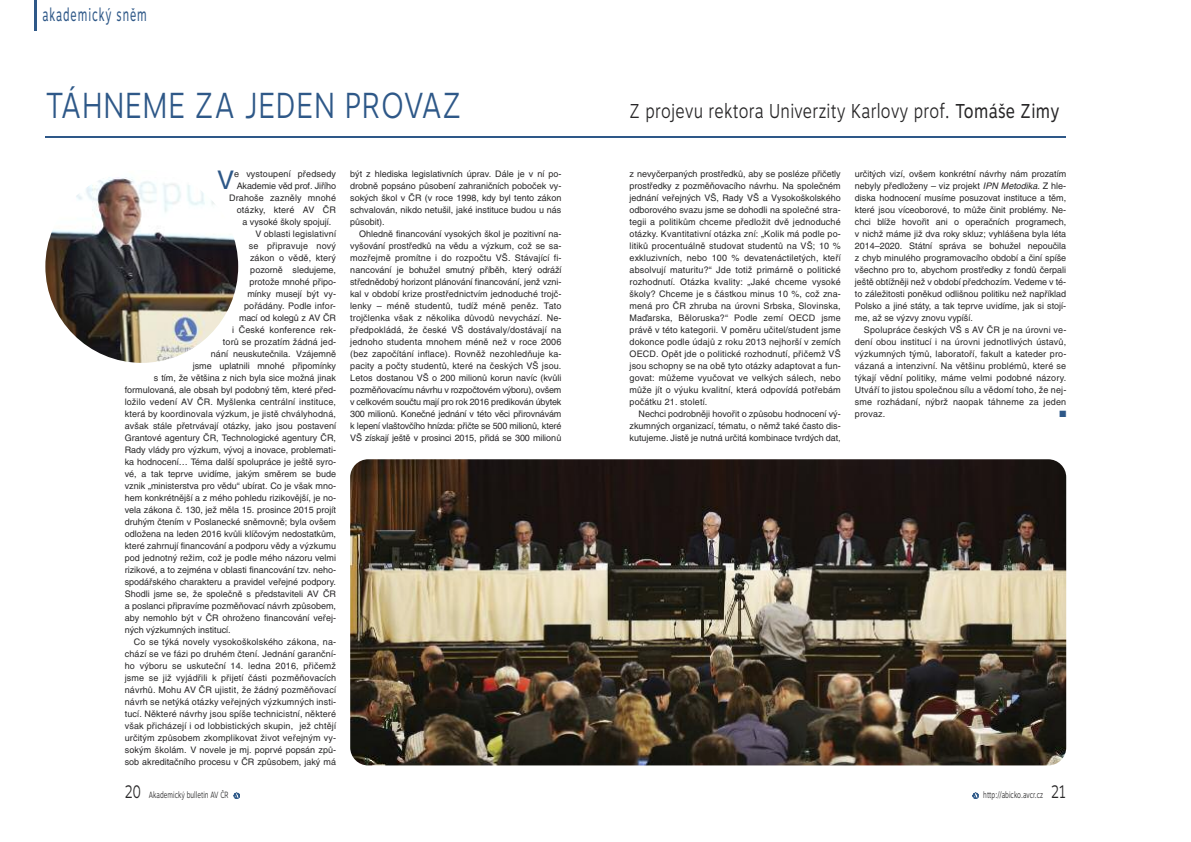
<style>
.page{position:relative;width:1191px;height:842px;background:#fff}
.page>*{position:absolute;margin:0;border:0;box-sizing:border-box;transform-origin:0 0}
.t1{font:300 36px "Motiva Sans";letter-spacing:.03em;color:#2e5888;scale:.8 1}
.t2{font:25.7px "Helvetica CE";color:#2e5888}
.t3{font:300 20px "Motiva Sans";letter-spacing:.02em;color:#272627;scale:.8 1}
.t4{font:18px "Motiva Sans";letter-spacing:.085em;color:#2e5888;scale:.6 1}
.t5{font:9px/12px "Helvetica CE";color:#272627;text-align:justify}
.t6{font:9px "Motiva Sans Light OTF";color:#272627;scale:.7 1}
.t7{font:9px "Helvetica CE";letter-spacing:-.02em;color:#272627}
.t8{font:9px "Zapf Dingbats ITC";color:#2e5888}
.s1{font-size:18px}
.s2{font-weight:400}
.s3{font-style:italic}
</style>
<div class="page">
<svg style="left:972px;top:792px;width:6px;height:7px"></svg>
<hr style="left:34px;top:0;width:3px;height:31px;background:#2e5888">
<svg style="left:233px;top:792px;width:7px;height:7px"></svg>
<hr style="left:45px;top:136px;width:1021px;height:1px;background:#2e5888">
<img style="left:45px;top:170px;width:193px;height:193px;border-radius:50%">
<img style="left:350px;top:459px;width:716px;height:306px;border-radius:18px">
<h3 class="t4" style="left:43px;top:8px;width:175px">akademický sněm</h3>
<h1 class="t1" style="left:45px;top:91px;width:521px">TÁHNEME ZA jEDEN PROVAZ</h1>
<h2 class="t2" style="left:217px;top:170px;width:19px">V</h2>
<p class="t5" style="left:234px;top:168px;width:103px">e vystoupení předsedy</p>
<p class="t5" style="left:237px;top:180px;width:101px">Akademie věd prof. Jiřího</p>
<p class="t5" style="left:229px;top:192px;width:108px">Drahoše zazněly mnohé</p>
<p class="t5" style="left:237px;top:204px;width:101px">otázky, které AV ČR</p>
<p class="t5" style="left:242px;top:216px;width:90px">a vysoké školy spojují.</p>
<p class="t5" style="left:255px;top:228px;width:82px">V oblasti legislativní</p>
<p class="t5" style="left:249px;top:240px;width:89px">se připravuje nový</p>
<p class="t5" style="left:250px;top:252px;width:87px">zákon o vědě, který</p>
<p class="t5" style="left:250px;top:264px;width:87px">pozorně sledujeme,</p>
<p class="t5" style="left:249px;top:276px;width:88px">protože mnohé připo-</p>
<p class="t5" style="left:247px;top:288px;width:90px">mínky musejí být vy-</p>
<p class="t5" style="left:244px;top:300px;width:93px">pořádány. Podle infor-</p>
<p class="t7" style="left:239px;top:314px;width:98px">mací od kolegů z AV ČR</p>
<p class="t5" style="left:232px;top:324px;width:105px">i České konference rek-</p>
<p class="t5" style="left:223px;top:336px;width:115px">torů se prozatím žádná jed-</p>
<p class="t5" style="left:211px;top:348px;width:127px">nání neuskutečnila. Vzájemně</p>
<p class="t5" style="left:193px;top:360px;width:145px">jsme uplatnili mnohé připomínky</p>
<p class="t5" style="left:154px;top:372px;width:183px">s tím, že většina z nich byla sice možná jinak</p>
<p class="t5" style="left:125px;top:384px;width:213px">formulovaná, ale obsah byl podobný těm, které před-</p>
<p class="t5" style="left:125px;top:396px;width:213px">ložilo vedení AV ČR. Myšlenka centrální instituce,</p>
<p class="t5" style="left:125px;top:408px;width:213px">která by koordinovala výzkum, je jistě chvályhodná,</p>
<p class="t5" style="left:125px;top:420px;width:213px">avšak stále přetrvávají otázky, jako jsou postavení</p>
<p class="t5" style="left:125px;top:432px;width:213px">Grantové agentury ČR, Technologické agentury ČR,</p>
<p class="t5" style="left:125px;top:444px;width:213px">Rady vlády pro výzkum, vývoj a inovace, problemati-</p>
<p class="t5" style="left:125px;top:456px;width:213px">ka hodnocení… Téma další spolupráce je ještě syro-</p>
<p class="t5" style="left:125px;top:468px;width:213px">vé, a tak teprve uvidíme, jakým směrem se bude</p>
<p class="t5" style="left:125px;top:480px;width:213px">vznik „ministerstva pro vědu“ ubírat. Co je však mno-</p>
<p class="t5" style="left:125px;top:492px;width:213px">hem konkrétnější a z mého pohledu rizikovější, je no-</p>
<p class="t5" style="left:125px;top:504px;width:213px">vela zákona č. 130, jež měla 15. prosince 2015 projít</p>
<p class="t5" style="left:125px;top:516px;width:213px">druhým čtením v Poslanecké sněmovně; byla ovšem</p>
<p class="t5" style="left:125px;top:528px;width:213px">odložena na leden 2016 kvůli klíčovým nedostatkům,</p>
<p class="t5" style="left:125px;top:540px;width:213px">které zahrnují financování a podporu vědy a výzkumu</p>
<p class="t5" style="left:125px;top:552px;width:213px">pod jednotný režim, což je podle mého názoru velmi</p>
<p class="t5" style="left:125px;top:564px;width:213px">rizikové, a to zejména v oblasti financování tzv. neho-</p>
<p class="t5" style="left:125px;top:576px;width:213px">spodářského charakteru a pravidel veřejné podpory.</p>
<p class="t5" style="left:125px;top:588px;width:213px">Shodli jsme se, že společně s představiteli AV ČR</p>
<p class="t5" style="left:125px;top:600px;width:213px">a poslanci připravíme pozměňovací návrh způsobem,</p>
<p class="t5" style="left:125px;top:612px;width:213px">aby nemohlo být v ČR ohroženo financování veřej-</p>
<p class="t5" style="left:125px;top:624px;width:107px">ných výzkumných institucí.</p>
<p class="t5" style="left:134px;top:636px;width:204px">Co se týká novely vysokoškolského zákona, na-</p>
<p class="t5" style="left:125px;top:648px;width:213px">chází se ve fázi po druhém čtení. Jednání garanční-</p>
<p class="t5" style="left:125px;top:660px;width:213px">ho výboru se uskuteční 14. ledna 2016, přičemž</p>
<p class="t5" style="left:125px;top:672px;width:213px">jsme se již vyjádřili k přijetí části pozměňovacích</p>
<p class="t5" style="left:125px;top:684px;width:213px">návrhů. Mohu AV ČR ujistit, že žádný pozměňovací</p>
<p class="t5" style="left:125px;top:696px;width:213px">návrh se netýká otázky veřejných výzkumných insti-</p>
<p class="t5" style="left:125px;top:708px;width:213px">tucí. Některé návrhy jsou spíše technicistní, některé</p>
<p class="t5" style="left:125px;top:720px;width:213px">však přicházejí i od lobbistických skupin, jež chtějí</p>
<p class="t5" style="left:125px;top:732px;width:213px">určitým způsobem zkomplikovat život veřejným vy-</p>
<p class="t5" style="left:125px;top:744px;width:213px">sokým školám. V novele je mj. poprvé popsán způ-</p>
<p class="t5" style="left:125px;top:756px;width:213px">sob akreditačního procesu v ČR způsobem, jaký má</p>
<p class="t6" style="left:125px;top:788px;width:150px"><span class="s1">20</span> Akademický bulletin AV ČR</p>
<p class="t5" style="left:350px;top:168px;width:213px">být z hlediska legislativních úprav. Dále je v ní po&shy;drobně popsáno působení zahraničních poboček vy&shy;sokých škol v ČR (v roce 1998, kdy byl tento zákon schvalován, nikdo netušil, jaké instituce budou u nás působit).</p>
<p class="t5" style="left:350px;top:228px;width:213px;text-indent:9px">Ohledně financování vysokých škol je pozitivní na&shy;vyšování prostředků na vědu a výzkum, což se sa&shy;mozřejmě promítne i do rozpočtu VŠ. Stávající fi&shy;nancování je bohužel smutný příběh, který odráží střednědobý horizont plánování financování, jenž vzni&shy;kal v období krize prostřednictvím jednoduché trojč&shy;lenky – méně studentů, tudíž méně peněz. Tato trojčlenka však z několika důvodů nevychází. Ne&shy;předpokládá, že české VŠ dostávaly/dostávají na jednoho studenta mnohem méně než v roce 2006 (bez započítání inflace). Rovněž nezohledňuje ka&shy;pacity a počty studentů, které na českých VŠ jsou.<br>Letos dostanou VŠ o 200 milionů korun navíc (kvůli pozměňovacímu návrhu v rozpočtovém výboru), ovšem v celkovém součtu mají pro rok 2016 predikován úbytek 300 milionů. Konečné jednání v této věci přirovnávám k lepení vlaštovčího hnízda: přičte se 500 milionů, které VŠ získají ještě v prosinci 2015, přidá se 300 milionů</p>
<h3 class="t3" style="left:629px;top:103px;width:539px">Z projevu rektora Univerzity Karlovy prof. <span class="s2">Tomáše Zimy</span></h3>
<p class="t5" style="left:629px;top:168px;width:213px">z nevyčerpaných prostředků, aby se posléze přičetly prostředky z pozměňovacího návrhu. Na společném jednání veřejných VŠ, Rady VŠ a Vysokoškolského odborového svazu jsme se dohodli na společné stra&shy;tegii a politikům chceme předložit dvě jednoduché otázky. Kvantitativní otázka zní: „Kolik má podle po&shy;litiků procentuálně studovat studentů na VŠ; 10 % exkluzivních, nebo 100 % devatenáctiletých, kteří absolvují maturitu?“ Jde totiž primárně o politické rozhodnutí. Otázka kvality: „Jaké chceme vysoké školy? Chceme je s částkou minus 10 %, což zna&shy;mená pro ČR zhruba na úrovni Srbska, Slovinska, Maďarska, Běloruska?“ Podle zemí OECD jsme právě v této kategorii. V poměru učitel/student jsme dokonce podle údajů z roku 2013 nejhorší v zemích OECD. Opět jde o politické rozhodnutí, přičemž VŠ jsou schopny se na obě tyto otázky adaptovat a fun&shy;govat: můžeme vyučovat ve velkých sálech, nebo může jít o výuku kvalitní, která odpovídá potřebám počátku 21. století.</p>
<p class="t5" style="left:629px;top:408px;width:213px;text-indent:9px">Nechci podrobněji hovořit o způsobu hodnocení vý&shy;zkumných organizací, tématu, o němž také často dis&shy;kutujeme. Jistě je nutná určitá kombinace tvrdých dat,</p>
<p class="t5" style="left:855px;top:168px;width:213px">určitých vizí, ovšem konkrétní návrhy nám prozatím nebyly předloženy – viz projekt <span class="s3">IPN Metodika</span>. Z hle&shy;diska hodnocení musíme posuzovat instituce a těm, které jsou víceoborové, to může činit problémy. Ne&shy;chci blíže hovořit ani o operačních programech, v nichž máme již dva roky skluz; vyhlášena byla léta 2014–2020. Státní správa se bohužel nepoučila z chyb minulého programovacího období a činí spíše všechno pro to, abychom prostředky z fondů čerpali ještě obtížněji než v období předchozím. Vedeme v té&shy;to záležitosti poněkud odlišnou politiku než například Polsko a jiné státy, a tak teprve uvidíme, jak si stojí&shy;me, až se výzvy znovu vypíší.</p>
<p class="t5" style="left:855px;top:324px;width:213px;text-indent:9px">Spolupráce českých VŠ s AV ČR je na úrovni ve&shy;dení obou institucí i na úrovni jednotlivých ústavů, výzkumných týmů, laboratoří, fakult a kateder pro&shy;vázaná a intenzivní. Na většinu problémů, které se týkají vědní politiky, máme velmi podobné názory.<br>Utváří to jistou společnou sílu a vědomí toho, že nej&shy;sme rozhádaní, nýbrž naopak táhneme za jeden provaz.</p>
<p class="t8" style="left:1059px;top:408px;width:8px">■</p>
<p class="t6" style="left:983px;top:788px;width:120px">http://abicko.avcr.cz <span class="s1">21</span></p>
</div>
